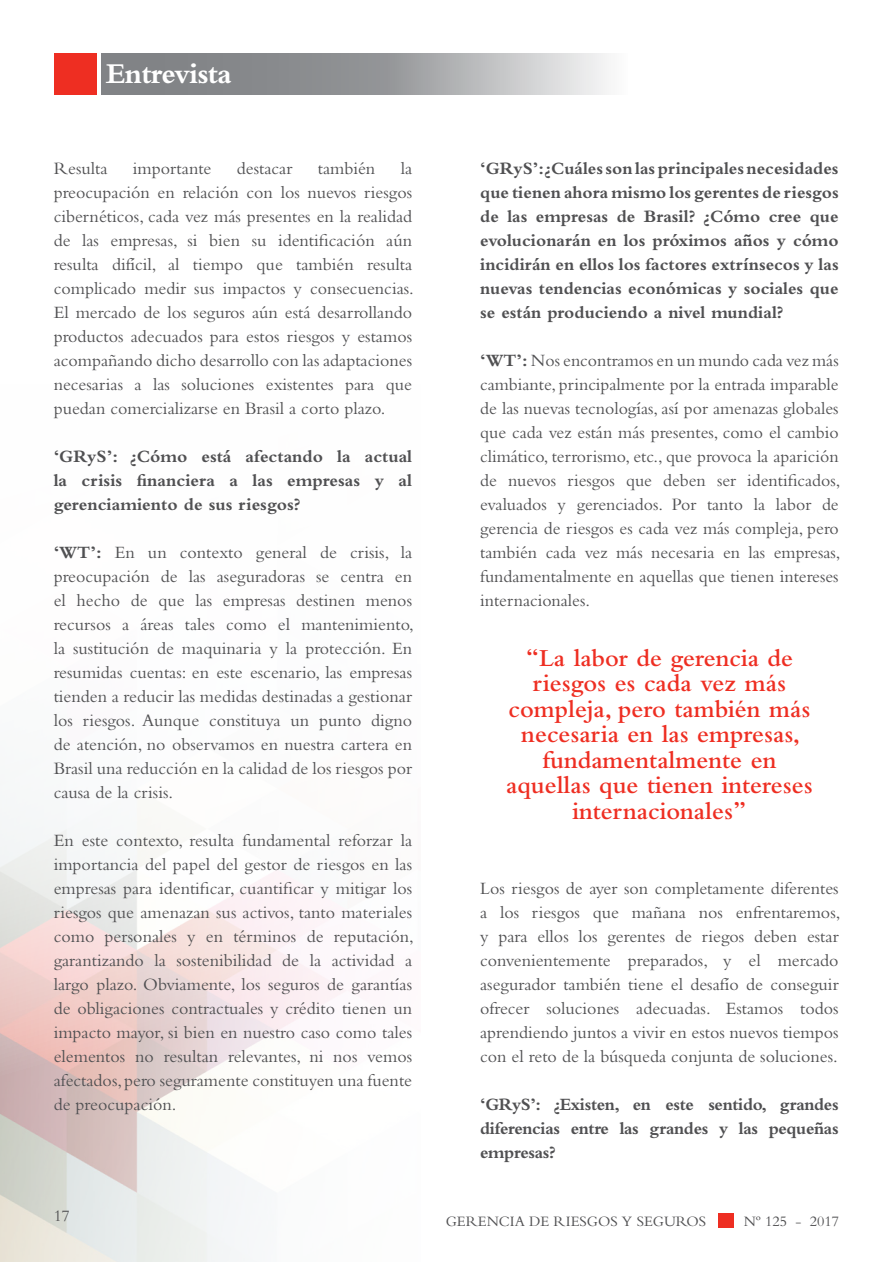
<style>
.page{position:relative;width:893px;height:1263px;background:#fff}
.page>*{position:absolute;margin:0;border:0;box-sizing:border-box;transform-origin:0 0}
.t1{font:700 30px "Bembo Std";letter-spacing:-.025em;color:#fff}
.t2{font:600 25.5px/25.5px "Bembo Std";color:#ee2e22;text-align:center}
.t3{font:18px/24px "Bembo Std";color:#505052;text-align:justify}
.t4{font:700 18px/24px "Bembo Std";color:#505052;text-align:justify}
.t5{font:16.5px "Bembo Std";color:#505052}
.t6{font:15px "Bembo Std";color:#505052}
.s1{font-weight:700}
</style>
<div class="page">
<svg style="left:0;top:53px;width:423px;height:1209px"></svg>
<div style="left:54px;top:54px;width:43px;height:41px;background:#ee2e22"></div>
<svg style="left:101px;top:54px;width:506px;height:41px"></svg>
<div style="left:718px;top:1213px;width:15px;height:15px;background:#ee2e22"></div>
<h1 class="t1" style="left:106px;top:57px;width:127px">Entrevista</h1>
<p class="t3" style="left:54px;top:156px;width:362px;text-indent:347px">la preocupación en relación con los nuevos riesgos cibernéticos, cada vez más presentes en la realidad de las empresas, si bien su identificación aún resulta difícil, al tiempo que también resulta complicado medir sus impactos y consecuencias.<br>El mercado de los seguros aún está desarrollando productos adecuados para estos riesgos y estamos acompañando dicho desarrollo con las adaptaciones necesarias a las soluciones existentes para que puedan comercializarse en Brasil a corto plazo.</p>
<p class="t4" style="left:54px;top:444px;width:360px">‘GRyS’: ¿Cómo está afectando la actual la crisis financiera a las empresas y al gerenciamiento de sus riesgos?</p>
<p class="t3" style="left:54px;top:540px;width:362px"><span class="s1">‘WT’:</span> En un contexto general de crisis, la preocupación de las aseguradoras se centra en el hecho de que las empresas destinen menos recursos a áreas tales como el mantenimiento, la sustitución de maquinaria y la protección. En resumidas cuentas: en este escenario, las empresas tienden a reducir las medidas destinadas a gestionar los riesgos. Aunque constituya un punto digno de atención, no observamos en nuestra cartera en Brasil una reducción en la calidad de los riesgos por causa de la crisis.</p>
<p class="t3" style="left:54px;top:828px;width:362px">En este contexto, resulta fundamental reforzar la importancia del papel del gestor de riesgos en las empresas para identificar, cuantificar y mitigar los riesgos que amenazan sus activos, tanto materiales como personales y en términos de reputación, garantizando la sostenibilidad de la actividad a largo plazo. Obviamente, los seguros de garantías de obligaciones contractuales y crédito tienen un impacto mayor, si bien en nuestro caso como tales elementos no resultan relevantes, ni nos vemos afectados, pero seguramente constituyen una fuente de preocupación.</p>
<p class="t3" style="left:54px;top:156px;width:55px">Resulta</p>
<p class="t3" style="left:133px;top:156px;width:80px">importante</p>
<p class="t3" style="left:237px;top:156px;width:57px">destacar</p>
<p class="t3" style="left:318px;top:156px;width:59px">también</p>
<p class="t4" style="left:480px;top:156px;width:360px">‘GRyS’: ¿Cuáles son las principales necesidades que tienen ahora mismo los gerentes de riesgos de las empresas de Brasil? ¿Cómo cree que evolucionarán en los próximos años y cómo incidirán en ellos los factores extrínsecos y las nuevas tendencias económicas y sociales que se están produciendo a nivel mundial?</p>
<p class="t3" style="left:480px;top:348px;width:362px"><span class="s1">‘WT’:</span> Nos encontramos en un mundo cada vez más cambiante, principalmente por la entrada imparable de las nuevas tecnologías, así por amenazas globales que cada vez están más presentes, como el cambio climático, terrorismo, etc., que provoca la aparición de nuevos riesgos que deben ser identificados, evaluados y gerenciados. Por tanto la labor de gerencia de riesgos es cada vez más compleja, pero también cada vez más necesaria en las empresas, fundamentalmente en aquellas que tienen intereses internacionales.</p>
<h2 class="t2" style="left:506px;top:645px;width:308px">“La labor de gerencia de riesgos es cada vez más compleja, pero también más necesaria en las empresas, fundamentalmente en aquellas que tienen intereses internacionales”</h2>
<p class="t3" style="left:480px;top:876px;width:362px">Los riesgos de ayer son completamente diferentes a los riesgos que mañana nos enfrentaremos, y para ellos los gerentes de riegos deben estar convenientemente preparados, y el mercado asegurador también tiene el desafío de conseguir ofrecer soluciones adecuadas. Estamos todos aprendiendo juntos a vivir en estos nuevos tiempos con el reto de la búsqueda conjunta de soluciones.</p>
<p class="t4" style="left:480px;top:1092px;width:360px">‘GRyS’: ¿Existen, en este sentido, grandes diferencias entre las grandes y las pequeñas empresas?</p>
<p class="t5" style="left:54px;top:1206px;width:18px">17</p>
<p class="t6" style="left:446px;top:1212px;width:262px">GERENCIA DE RIESGOS Y SEGUROS</p>
<p class="t6" style="left:744px;top:1212px;width:97px">Nº 125 - 2017</p>
</div>
